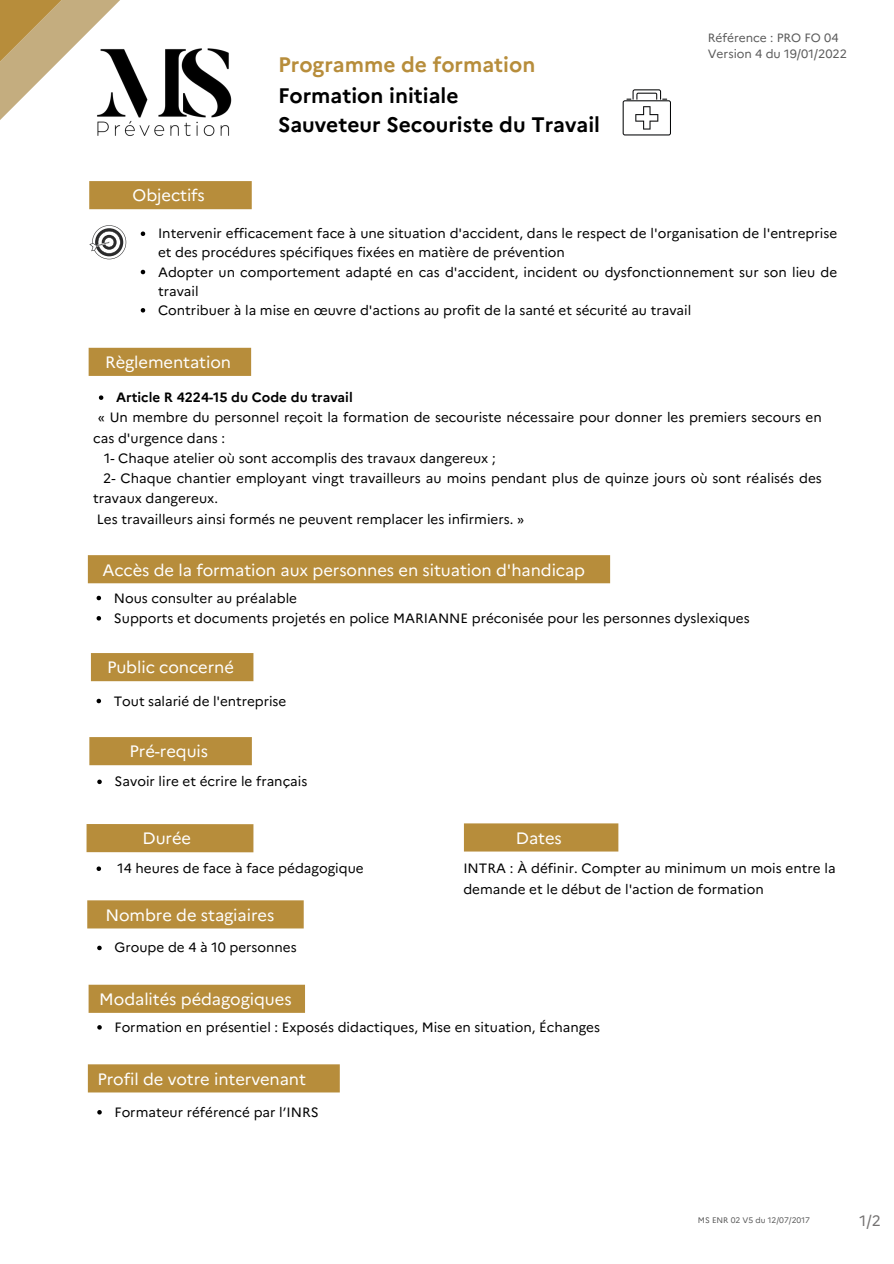
<style>
.page{position:relative;width:894px;height:1264px;background:#fff}
.page>*{position:absolute;margin:0;border:0;box-sizing:border-box;transform-origin:0 0}
.t1{font:700 21px/28.8px "Marianne";color:#000}
.t2{font:700 21px "Marianne";color:#b78d3b}
.t3{font:16.5px "Marianne";letter-spacing:-.005em;color:#fff}
.t4{font:15px "Marianne";color:#747272}
.t5{font:13.5px/19.2px "Marianne";color:#000}
.t6{font:700 13.5px "Marianne";color:#000}
.t7{font:12px/16px "Marianne";color:#5b5b5b}
.t8{font:8.1px "Marianne";color:#5b5b5b}
</style>
<div class="page">
<div style="left:89px;top:181px;width:163px;height:28px;background:#b78d3b"></div>
<svg style="left:89px;top:225px;width:37px;height:34px"></svg>
<svg style="left:0;top:0;width:120px;height:120px"></svg>
<img style="left:73px;top:31px;width:159px;height:105px">
<div style="left:91px;top:653px;width:162px;height:28px;background:#b78d3b"></div>
<div style="left:89px;top:737px;width:163px;height:28px;background:#b78d3b"></div>
<div style="left:89px;top:348px;width:162px;height:28px;background:#b78d3b"></div>
<div style="left:88px;top:555px;width:522px;height:28px;background:#b78d3b"></div>
<div style="left:87px;top:900px;width:216px;height:28px;background:#b78d3b"></div>
<div style="left:86px;top:824px;width:167px;height:28px;background:#b78d3b"></div>
<div style="left:464px;top:823px;width:154px;height:28px;background:#b78d3b"></div>
<div style="left:89px;top:984px;width:216px;height:28px;background:#b78d3b"></div>
<svg style="left:622px;top:89px;width:48px;height:46px"></svg>
<svg style="left:141px;top:231px;width:4px;height:5px"></svg>
<svg style="left:141px;top:270px;width:4px;height:4px"></svg>
<svg style="left:141px;top:308px;width:4px;height:4px"></svg>
<svg style="left:97px;top:779px;width:5px;height:5px"></svg>
<svg style="left:96px;top:698px;width:5px;height:5px"></svg>
<svg style="left:99px;top:395px;width:4px;height:5px"></svg>
<svg style="left:96px;top:595px;width:5px;height:5px"></svg>
<svg style="left:96px;top:616px;width:5px;height:4px"></svg>
<svg style="left:97px;top:945px;width:5px;height:5px"></svg>
<svg style="left:96px;top:866px;width:5px;height:5px"></svg>
<svg style="left:97px;top:1025px;width:5px;height:4px"></svg>
<div style="left:88px;top:1064px;width:252px;height:28px;background:#b78d3b"></div>
<svg style="left:97px;top:1110px;width:5px;height:4px"></svg>
<p class="t3" style="left:133px;top:182px;width:74px">Objectifs</p>
<h1 class="t2" style="left:278px;top:49px;width:259px">Programme de formation</h1>
<p class="t1" style="left:278px;top:79px;width:323px">Formation initiale<br>Sauveteur Secouriste du Travail</p>
<h4 class="t7" style="left:707px;top:28px;width:141px">Référence : PRO FO 04<br>Version 4 du 19/01/2022</h4>
<p class="t5" style="left:158px;top:223px;width:680px">Intervenir efficacement face à une situation d'accident, dans le respect de l'organisation de l'entreprise et des procédures spécifiques fixées en matière de prévention</p>
<p class="t5" style="left:158px;top:261px;width:680px">Adopter un comportement adapté en cas d'accident, incident ou dysfonctionnement sur son lieu de travail</p>
<p class="t5" style="left:158px;top:299px;width:534px">Contribuer à la mise en œuvre d'actions au profit de la santé et sécurité au travail</p>
<h3 class="t3" style="left:105px;top:349px;width:127px">Règlementation</h3>
<p class="t6" style="left:116px;top:387px;width:238px">Article R 4224-15 du Code du travail</p>
<p class="t5" style="left:93px;top:406px;width:729px;line-height:20.2px;text-indent:5px">« Un membre du personnel reçoit la formation de secouriste nécessaire pour donner les premiers secours en cas d'urgence dans :</p>
<p class="t5" style="left:104px;top:447px;width:393px">1- Chaque atelier où sont accomplis des travaux dangereux ;</p>
<p class="t5" style="left:103px;top:467px;width:719px">2- Chaque chantier employant vingt travailleurs au moins pendant plus de quinze jours où sont réalisés des</p>
<p class="t5" style="left:93px;top:488px;width:126px">travaux dangereux.</p>
<p class="t5" style="left:97px;top:508px;width:428px">Les travailleurs ainsi formés ne peuvent remplacer les infirmiers. »</p>
<p class="t3" style="left:102px;top:557px;width:484px">Accès de la formation aux personnes en situation d'handicap</p>
<p class="t5" style="left:114px;top:587px;width:185px">Nous consulter au préalable</p>
<p class="t5" style="left:114px;top:607px;width:637px">Supports et documents projetés en police MARIANNE préconisée pour les personnes dyslexiques</p>
<p class="t3" style="left:107px;top:654px;width:128px">Public concerné</p>
<p class="t5" style="left:114px;top:690px;width:174px">Tout salarié de l'entreprise</p>
<p class="t3" style="left:129px;top:738px;width:80px">Pré-requis</p>
<p class="t5" style="left:115px;top:770px;width:194px">Savoir lire et écrire le français</p>
<p class="t3" style="left:142px;top:825px;width:50px">Durée</p>
<p class="t5" style="left:117px;top:857px;width:247px">14 heures de face à face pédagogique</p>
<p class="t3" style="left:105px;top:901px;width:170px">Nombre de stagiaires</p>
<p class="t5" style="left:114px;top:936px;width:184px">Groupe de 4 à 10 personnes</p>
<p class="t3" style="left:99px;top:986px;width:194px">Modalités pédagogiques</p>
<h3 class="t3" style="left:516px;top:825px;width:47px">Dates</h3>
<p class="t5" style="left:463px;top:857px;width:374px;line-height:20.2px">INTRA : À définir. Compter au minimum un mois entre la demande et le début de l'action de formation</p>
<p class="t5" style="left:115px;top:1016px;width:487px">Formation en présentiel : Exposés didactiques, Mise en situation, Échanges</p>
<p class="t3" style="left:97px;top:1066px;width:210px">Profil de votre intervenant</p>
<p class="t5" style="left:115px;top:1101px;width:205px">Formateur référencé par l’INRS</p>
<h1 class="t8" style="left:697px;top:1213px;width:113px">MS ENR 02 V5 du 12/07/2017</h1>
<p class="t4" style="left:859px;top:1208px;width:23px">1/2</p>
</div>
